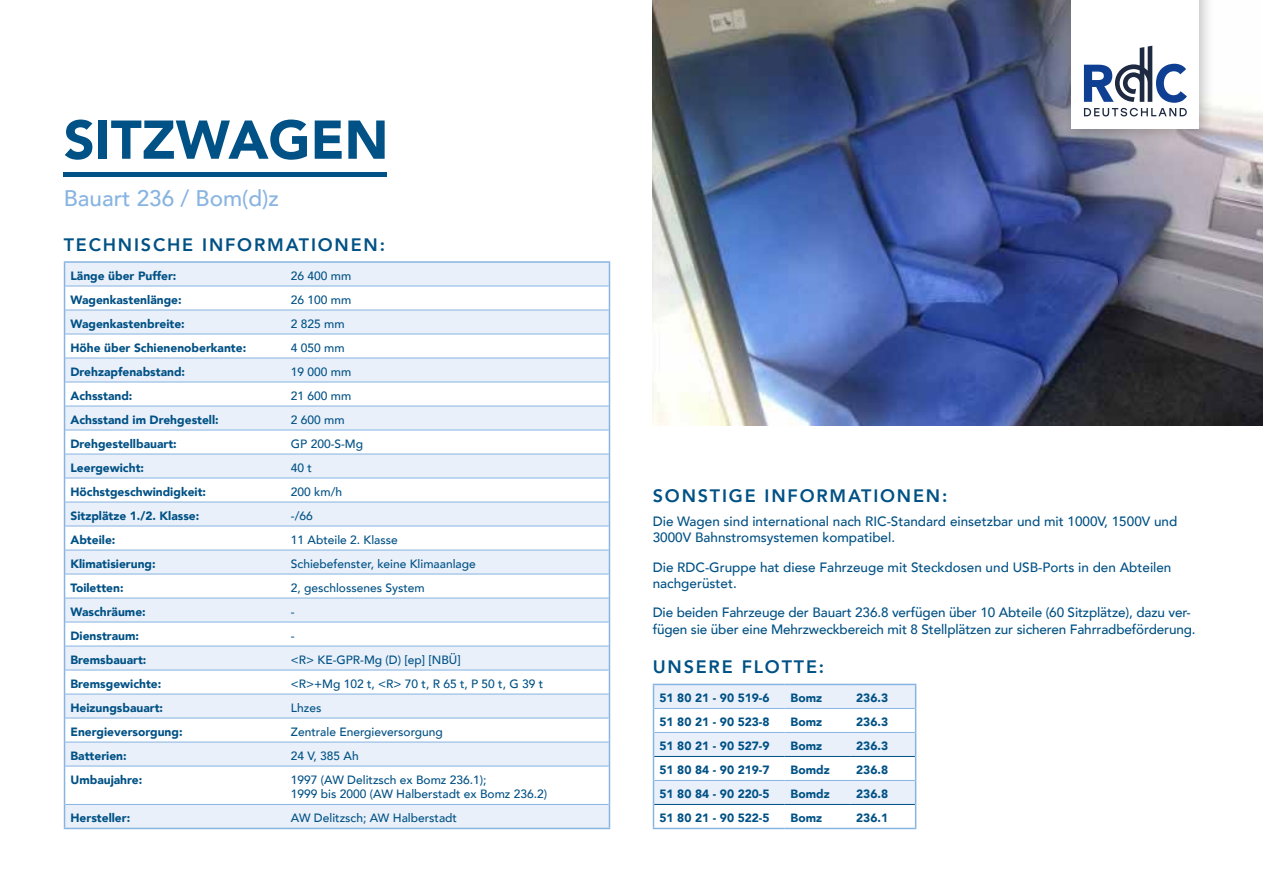
<style>
.page{position:relative;width:1263px;height:893px;background:#fff}
.page>*{position:absolute;margin:0;border:0;box-sizing:border-box;transform-origin:0 0}
.t1{font:900 54px "Avenir";color:#005185}
.t2{font:500 22.5px "Avenir";color:#88b4e1}
.t3{font:800 18px "Avenir";letter-spacing:.1em;color:#005185}
.t4{font:500 13.5px/16.5px "Avenir";color:#005185}
.t5{font:900 12px "Avenir";color:#005185}
.t6{font:500 12px/14.4px "Avenir";color:#005185}
</style>
<div class="page">
<img style="left:653px;top:0;width:610px;height:425px">
<svg style="left:65px;top:767px;width:544px;height:61px"></svg>
<hr style="left:65px;top:766px;width:220px;height:1px;background:#88b4e1">
<hr style="left:285px;top:766px;width:324px;height:1px;background:#88b4e1">
<hr style="left:65px;top:804px;width:220px;height:1px;background:#88b4e1">
<hr style="left:285px;top:804px;width:324px;height:1px;background:#88b4e1">
<hr style="left:64px;top:261px;width:221px;height:2px;background:#88b4e1">
<hr style="left:285px;top:261px;width:325px;height:2px;background:#88b4e1">
<svg style="left:64px;top:262px;width:546px;height:504px"></svg>
<hr style="left:64px;top:766px;width:1px;height:38px;background:#88b4e1">
<hr style="left:609px;top:766px;width:1px;height:38px;background:#88b4e1">
<svg style="left:64px;top:804px;width:1px;height:24px"></svg>
<svg style="left:609px;top:804px;width:1px;height:24px"></svg>
<hr style="left:64px;top:828px;width:221px;height:1px;background:#88b4e1">
<hr style="left:285px;top:828px;width:325px;height:1px;background:#88b4e1">
<svg style="left:653px;top:684px;width:263px;height:144px"></svg>
<hr style="left:653px;top:828px;width:131px;height:1px;background:#88b4e1">
<hr style="left:784px;top:828px;width:66px;height:1px;background:#88b4e1">
<hr style="left:850px;top:828px;width:66px;height:1px;background:#88b4e1">
<hr style="left:654px;top:804px;width:130px;height:1px;background:#005185">
<hr style="left:784px;top:804px;width:66px;height:1px;background:#005185">
<hr style="left:850px;top:804px;width:65px;height:1px;background:#005185">
<hr style="left:654px;top:756px;width:130px;height:1px;background:#005185">
<hr style="left:784px;top:756px;width:66px;height:1px;background:#005185">
<hr style="left:850px;top:756px;width:65px;height:1px;background:#005185">
<hr style="left:64px;top:173px;width:323px;height:4px;background:#005185">
<div style="left:1061px;top:0;width:154px;height:145px;background:#000;opacity:.25"></div>
<div style="left:1071px;top:0;width:128px;height:129px;background:#fff"></div>
<svg style="left:1084px;top:46px;width:103px;height:70px"></svg>
<h1 class="t1" style="left:64px;top:94px;width:326px">SITZWAGEN</h1>
<h2 class="t2" style="left:64px;top:178px;width:217px">Bauart 236 / Bom(d)z</h2>
<h3 class="t3" style="left:64px;top:230px;width:323px">TECHNISCHE INFORMATIONEN:</h3>
<p class="t5" style="left:71px;top:266px;width:107px">Länge über Puffer:</p>
<p class="t6" style="left:291px;top:268px;width:62px">26 400 mm</p>
<p class="t5" style="left:71px;top:290px;width:113px">Wagenkastenlänge:</p>
<p class="t6" style="left:291px;top:292px;width:62px">26 100 mm</p>
<p class="t5" style="left:71px;top:314px;width:116px">Wagenkastenbreite:</p>
<p class="t6" style="left:291px;top:316px;width:55px">2 825 mm</p>
<p class="t5" style="left:71px;top:338px;width:177px">Höhe über Schienenoberkante:</p>
<p class="t6" style="left:291px;top:340px;width:55px">4 050 mm</p>
<p class="t5" style="left:71px;top:362px;width:116px">Drehzapfenabstand:</p>
<p class="t6" style="left:291px;top:364px;width:62px">19 000 mm</p>
<p class="t5" style="left:71px;top:386px;width:64px">Achsstand:</p>
<p class="t6" style="left:291px;top:388px;width:62px">21 600 mm</p>
<p class="t5" style="left:71px;top:410px;width:150px">Achsstand im Drehgestell:</p>
<p class="t6" style="left:291px;top:412px;width:55px">2 600 mm</p>
<p class="t5" style="left:71px;top:434px;width:108px">Drehgestellbauart:</p>
<p class="t6" style="left:291px;top:436px;width:74px">GP 200-S-Mg</p>
<p class="t5" style="left:71px;top:458px;width:75px">Leergewicht:</p>
<p class="t6" style="left:291px;top:460px;width:23px">40 t</p>
<p class="t5" style="left:71px;top:482px;width:137px">Höchstgeschwindigkeit:</p>
<p class="t6" style="left:291px;top:484px;width:53px">200 km/h</p>
<p class="t5" style="left:71px;top:506px;width:130px">Sitzplätze 1./2. Klasse:</p>
<p class="t6" style="left:291px;top:508px;width:23px">-/66</p>
<p class="t5" style="left:71px;top:530px;width:46px">Abteile:</p>
<p class="t6" style="left:291px;top:532px;width:108px">11 Abteile 2. Klasse</p>
<p class="t5" style="left:71px;top:554px;width:87px">Klimatisierung:</p>
<p class="t6" style="left:291px;top:556px;width:186px">Schiebefenster, keine Klimaanlage</p>
<p class="t5" style="left:71px;top:578px;width:55px">Toiletten:</p>
<p class="t6" style="left:291px;top:580px;width:135px">2, geschlossenes System</p>
<p class="t5" style="left:71px;top:602px;width:77px">Waschräume:</p>
<p class="t6" style="left:291px;top:604px;width:5px">-</p>
<p class="t5" style="left:71px;top:626px;width:70px">Dienstraum:</p>
<p class="t6" style="left:291px;top:628px;width:5px">-</p>
<p class="t5" style="left:71px;top:650px;width:77px">Bremsbauart:</p>
<p class="t6" style="left:291px;top:652px;width:171px">&lt;R&gt; KE-GPR-Mg (D) [ep] [NBÜ]</p>
<p class="t5" style="left:71px;top:674px;width:92px">Bremsgewichte:</p>
<p class="t6" style="left:291px;top:676px;width:254px">&lt;R&gt;+Mg 102 t, &lt;R&gt; 70 t, R 65 t, P 50 t, G 39 t</p>
<p class="t5" style="left:71px;top:698px;width:94px">Heizungsbauart:</p>
<p class="t6" style="left:291px;top:700px;width:32px">Lhzes</p>
<p class="t5" style="left:71px;top:722px;width:114px">Energieversorgung:</p>
<p class="t6" style="left:291px;top:724px;width:154px">Zentrale Energieversorgung</p>
<p class="t5" style="left:71px;top:746px;width:58px">Batterien:</p>
<p class="t6" style="left:291px;top:748px;width:69px">24 V, 385 Ah</p>
<p class="t5" style="left:71px;top:770px;width:73px">Umbaujahre:</p>
<p class="t6" style="left:291px;top:772px;width:258px">1997 (AW Delitzsch ex Bomz 236.1);<br>1999 bis 2000 (AW Halberstadt ex Bomz 236.2)</p>
<p class="t5" style="left:71px;top:808px;width:61px">Hersteller:</p>
<p class="t6" style="left:291px;top:810px;width:168px">AW Delitzsch; AW Halberstadt</p>
<h3 class="t3" style="left:653px;top:481px;width:296px">SONSTIGE INFORMATIONEN:</h3>
<p class="t4" style="left:653px;top:512px;width:526px">Die Wagen sind international nach RIC-Standard einsetzbar und mit 1000V, 1500V und<br>3000V Bahnstromsystemen kompatibel.</p>
<p class="t4" style="left:653px;top:558px;width:520px">Die RDC-Gruppe hat diese Fahrzeuge mit Steckdosen und USB-Ports in den Abteilen nachgerüstet.</p>
<p class="t4" style="left:653px;top:604px;width:544px">Die beiden Fahrzeuge der Bauart 236.8 verfügen über 10 Abteile (60 Sitzplätze), dazu ver&shy;fügen sie über eine Mehrzweckbereich mit 8 Stellplätzen zur sicheren Fahrradbeförderung.</p>
<h3 class="t3" style="left:653px;top:653px;width:173px">UNSERE FLOTTE:</h3>
<p class="t5" style="left:659px;top:688px;width:112px">51 80 21 - 90 519-6</p>
<p class="t5" style="left:790px;top:688px;width:33px">Bomz</p>
<p class="t5" style="left:856px;top:688px;width:33px">236.3</p>
<p class="t5" style="left:659px;top:712px;width:112px">51 80 21 - 90 523-8</p>
<p class="t5" style="left:790px;top:712px;width:33px">Bomz</p>
<p class="t5" style="left:856px;top:712px;width:33px">236.3</p>
<p class="t5" style="left:659px;top:736px;width:112px">51 80 21 - 90 527-9</p>
<p class="t5" style="left:790px;top:736px;width:33px">Bomz</p>
<p class="t5" style="left:856px;top:736px;width:33px">236.3</p>
<p class="t5" style="left:659px;top:760px;width:112px">51 80 84 - 90 219-7</p>
<p class="t5" style="left:790px;top:760px;width:41px">Bomdz</p>
<p class="t5" style="left:856px;top:760px;width:33px">236.8</p>
<p class="t5" style="left:659px;top:784px;width:112px">51 80 84 - 90 220-5</p>
<p class="t5" style="left:790px;top:784px;width:41px">Bomdz</p>
<p class="t5" style="left:856px;top:784px;width:33px">236.8</p>
<p class="t5" style="left:659px;top:808px;width:112px">51 80 21 - 90 522-5</p>
<p class="t5" style="left:790px;top:808px;width:33px">Bomz</p>
<p class="t5" style="left:856px;top:808px;width:33px">236.1</p>
</div>
